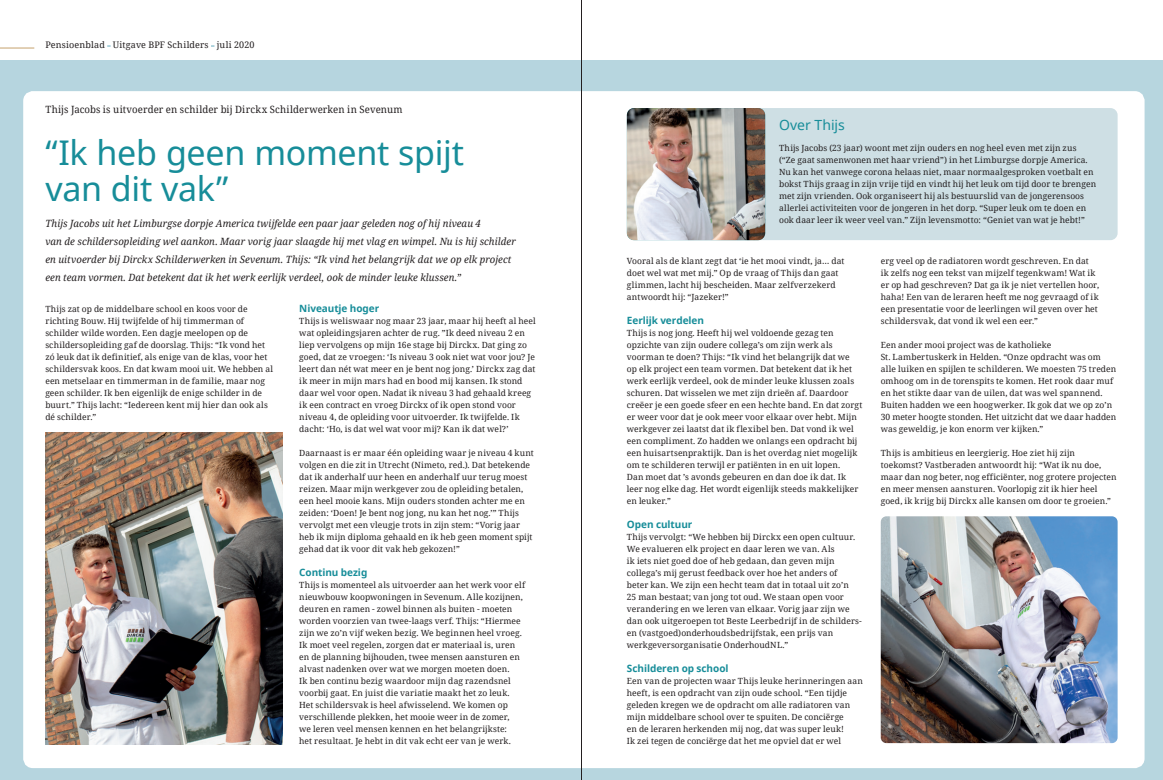
<style>
.page{position:relative;width:1163px;height:780px;background:#fff}
.page>*{position:absolute;margin:0;border:0;box-sizing:border-box;transform-origin:0 0}
.t1{font:34px/36px "Noto Sans";letter-spacing:-.01em;color:#178d99}
.t2{font:14px "Noto Sans";letter-spacing:-.005em;color:#178d99}
.t3{font:italic 10px/18px "Noto Serif";letter-spacing:.01em;color:#231f20;scale:.96 1}
.t4{font:700 10px "Noto Sans";letter-spacing:-.005em;color:#178d99}
.t5{font:10px "Noto Serif";letter-spacing:.01em;color:#231f20;scale:.96 1}
.t6{font:9px "Noto Serif";letter-spacing:.015em;color:#231f20}
.t7{font:8.5px/12px "Noto Serif";letter-spacing:.005em;color:#231f20}
</style>
<div class="page">
<div style="left:582px;top:60px;width:580px;height:720px;background:#b7d6df"></div>
<div style="left:0;top:60px;width:581px;height:720px;background:#b6d5df"></div>
<div style="left:27px;top:95px;width:1113px;height:669px;background:#fff;border-radius:6px"></div>
<div style="left:23px;top:91px;width:1121px;height:677px;border:8px solid #fff;border-radius:6px"></div>
<div style="left:765px;top:108px;width:352px;height:132px;background:#cedfe4"></div>
<img style="left:45px;top:432px;width:238px;height:312px">
<img style="left:880px;top:516px;width:237px;height:227px">
<img style="left:626px;top:108px;width:139px;height:132px">
<hr style="left:0;top:48px;width:34px;height:1px;background:#c5a16d">
<hr style="left:581px;top:0;width:1px;height:780px;background:#231f20">
<p class="t6" style="left:45px;top:39px;width:210px">Pensioenblad Uitgave BPF Schilders juli 2020</p>
<p class="t5" style="left:45px;top:103px;width:373px">Thijs Jacobs is uitvoerder en schilder bij Dirckx Schilderwerken in Sevenum</p>
<h1 class="t1" style="left:45px;top:133px;width:420px">“Ik heb geen moment spijt van dit vak”</h1>
<p class="t3" style="left:45px;top:214px;width:491px">Thijs Jacobs uit het Limburgse dorpje America twijfelde een paar jaar geleden nog of hij niveau 4<br>van de schildersopleiding wel aankon. Maar vorig jaar slaagde hij met vlag en wimpel. Nu is hij schilder en uitvoerder bij Dirckx Schilderwerken in Sevenum. Thijs: “Ik vind het belangrijk dat we op elk project een team vormen. Dat betekent dat ik het werk eerlijk verdeel, ook de minder leuke klussen.”</p>
<p class="t4" style="left:299px;top:301px;width:82px">Niveautje hoger</p>
<p class="t7" style="left:299px;top:315px;width:238px">Thijs is weliswaar nog maar 23 jaar, maar hij heeft al heel wat opleidingsjaren achter de rug. ”Ik deed niveau 2 en liep vervolgens op mijn 16e stage bij Dirckx. Dat ging zo goed, dat ze vroegen: ‘Is niveau 3 ook niet wat voor jou? Je leert dan nét wat meer en je bent nog jong.’ Dirckx zag dat ik meer in mijn mars had en bood mij kansen. Ik stond daar wel voor open. Nadat ik niveau 3 had gehaald kreeg ik een contract en vroeg Dirckx of ik open stond voor niveau 4, de opleiding voor uitvoerder. Ik twijfelde. Ik dacht: ‘Ho, is dat wel wat voor mij? Kan ik dat wel?’</p>
<p class="t7" style="left:299px;top:447px;width:236px">Daarnaast is er maar één opleiding waar je niveau 4 kunt volgen en die zit in Utrecht (Nimeto, red.). Dat betekende dat ik anderhalf uur heen en anderhalf uur terug moest reizen. Maar mijn werkgever zou de opleiding betalen, een heel mooie kans. Mijn ouders stonden achter me en zeiden: ‘Doen! Je bent nog jong, nu kan het nog.’” Thijs vervolgt met een vleugje trots in zijn stem: “Vorig jaar heb ik mijn diploma gehaald en ik heb geen moment spijt gehad dat ik voor dit vak heb gekozen!”</p>
<p class="t4" style="left:299px;top:565px;width:70px">Continu bezig</p>
<p class="t7" style="left:299px;top:579px;width:227px">Thijs is momenteel als uitvoerder aan het werk voor elf nieuwbouw koopwoningen in Sevenum. Alle kozijnen, deuren en ramen - zowel binnen als buiten - moeten worden voorzien van twee-laags verf. Thijs: “Hiermee zijn we zo’n vijf weken bezig. We beginnen heel vroeg.<br>Ik moet veel regelen, zorgen dat er materiaal is, uren en de planning bijhouden, twee mensen aansturen en alvast nadenken over wat we morgen moeten doen.<br>Ik ben continu bezig waardoor mijn dag razendsnel voorbij gaat. En juist die variatie maakt het zo leuk.<br>Het schildersvak is heel afwisselend. We komen op verschillende plekken, het mooie weer in de zomer,<br>we leren veel mensen kennen en het belangrijkste:<br>het resultaat. Je hebt in dit vak echt eer van je werk.</p>
<p class="t7" style="left:45px;top:303px;width:229px">Thijs zat op de middelbare school en koos voor de richting Bouw. Hij twijfelde of hij timmerman of schilder wilde worden. Een dagje meelopen op de schildersopleiding gaf de doorslag. Thijs: “Ik vond het zó leuk dat ik definitief, als enige van de klas, voor het schildersvak koos. En dat kwam mooi uit. We hebben al een metselaar en timmerman in de familie, maar nog geen schilder. Ik ben eigenlijk de enige schilder in de buurt.” Thijs lacht: “Iedereen kent mij hier dan ook als dé schilder.”</p>
<h2 class="t2" style="left:779px;top:116px;width:67px">Over Thijs</h2>
<p class="t7" style="left:779px;top:142px;width:318px">Thijs Jacobs (23 jaar) woont met zijn ouders en nog heel even met zijn zus<br>(“Ze gaat samenwonen met haar vriend”) in het Limburgse dorpje America.<br>Nu kan het vanwege corona helaas niet, maar normaalgesproken voetbalt en bokst Thijs graag in zijn vrije tijd en vindt hij het leuk om tijd door te brengen met zijn vrienden. Ook organiseert hij als bestuurslid van de jongerensoos allerlei activiteiten voor de jongeren in het dorp. “Super leuk om te doen en ook daar leer ik weer veel van.” Zijn levensmotto: “Geniet van wat je hebt!”</p>
<p class="t7" style="left:626px;top:255px;width:219px">Vooral als de klant zegt dat ‘ie het mooi vindt, ja… dat doet wel wat met mij.” Op de vraag of Thijs dan gaat glimmen, lacht hij bescheiden. Maar zelfverzekerd antwoordt hij: “Jazeker!”</p>
<p class="t4" style="left:626px;top:313px;width:79px">Eerlijk verdelen</p>
<p class="t7" style="left:626px;top:327px;width:237px">Thijs is nog jong. Heeft hij wel voldoende gezag ten opzichte van zijn oudere collega’s om zijn werk als voorman te doen? Thijs: “Ik vind het belangrijk dat we<br>op elk project een team vormen. Dat betekent dat ik het werk eerlijk verdeel, ook de minder leuke klussen zoals schuren. Dat wisselen we met zijn drieën af. Daardoor creëer je een goede sfeer en een hechte band. En dat zorgt er weer voor dat je ook meer voor elkaar over hebt. Mijn werkgever zei laatst dat ik flexibel ben. Dat vond ik wel een compliment. Zo hadden we onlangs een opdracht bij een huisartsenpraktijk. Dan is het overdag niet mogelijk om te schilderen terwijl er patiënten in en uit lopen.<br>Dan moet dat ’s avonds gebeuren en dan doe ik dat. Ik leer nog elke dag. Het wordt eigenlijk steeds makkelijker en leuker.”</p>
<p class="t4" style="left:626px;top:517px;width:67px">Open cultuur</p>
<p class="t7" style="left:626px;top:531px;width:236px">Thijs vervolgt: “We hebben bij Dirckx een open cultuur.<br>We evalueren elk project en daar leren we van. Als<br>ik iets niet goed doe of heb gedaan, dan geven mijn collega’s mij gerust feedback over hoe het anders of<br>beter kan. We zijn een hecht team dat in totaal uit zo’n<br>25 man bestaat; van jong tot oud. We staan open voor verandering en we leren van elkaar. Vorig jaar zijn we dan ook uitgeroepen tot Beste Leerbedrijf in de schilders&shy;en (vastgoed)onderhoudsbedrijfstak, een prijs van werkgeversorganisatie OnderhoudNL.”</p>
<p class="t4" style="left:626px;top:661px;width:103px">Schilderen op school</p>
<p class="t7" style="left:626px;top:675px;width:237px">Een van de projecten waar Thijs leuke herinneringen aan heeft, is een opdracht van zijn oude school. “Een tijdje geleden kregen we de opdracht om alle radiatoren van mijn middelbare school over te spuiten. De conciërge<br>en de leraren herkenden mij nog, dat was super leuk!<br>Ik zei tegen de conciërge dat het me opviel dat er wel</p>
<p class="t7" style="left:880px;top:255px;width:220px">erg veel op de radiatoren wordt geschreven. En dat ik zelfs nog een tekst van mijzelf tegenkwam! Wat ik er op had geschreven? Dat ga ik je niet vertellen hoor, haha! Een van de leraren heeft me nog gevraagd of ik een presentatie voor de leerlingen wil geven over het schildersvak, dat vond ik wel een eer.”</p>
<p class="t7" style="left:880px;top:339px;width:237px">Een ander mooi project was de katholieke<br>St. Lambertuskerk in Helden. “Onze opdracht was om alle luiken en spijlen te schilderen. We moesten 75 treden omhoog om in de torenspits te komen. Het rook daar muf en het stikte daar van de uilen, dat was wel spannend.<br>Buiten hadden we een hoogwerker. Ik gok dat we op zo’n 30 meter hoogte stonden. Het uitzicht dat we daar hadden was geweldig, je kon enorm ver kijken.”</p>
<p class="t7" style="left:880px;top:447px;width:237px">Thijs is ambitieus en leergierig. Hoe ziet hij zijn toekomst? Vastberaden antwoordt hij: “Wat ik nu doe, maar dan nog beter, nog efficiënter, nog grotere projecten en meer mensen aansturen. Voorlopig zit ik hier heel goed, ik krijg bij Dirckx alle kansen om door te groeien.”</p>
</div>
